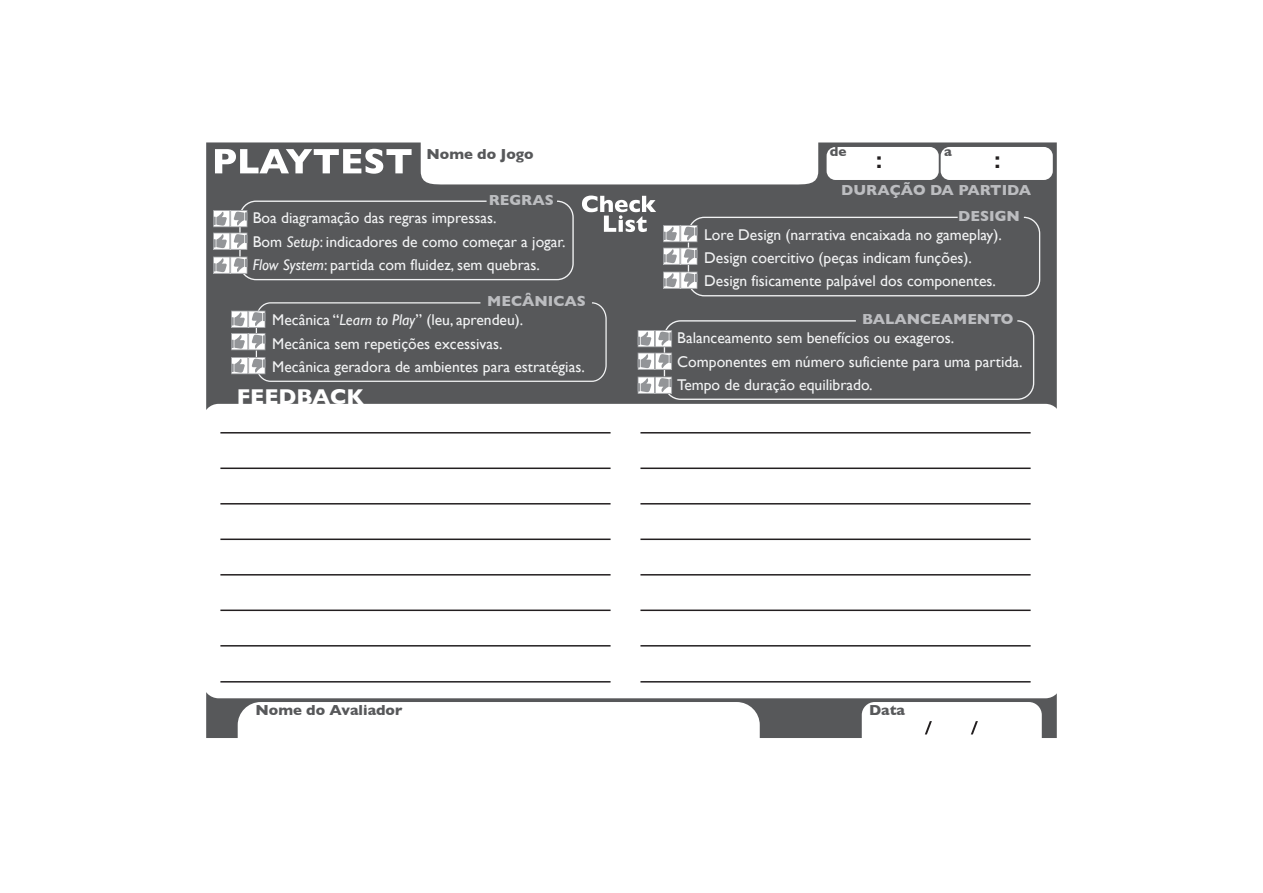
<style>
.page{position:relative;width:1263px;height:893px;background:#fff}
.page>*{position:absolute;margin:0;border:0;box-sizing:border-box;transform-origin:0 0}
.t1{font:700 23.25px "Helvetica";color:#231f20}
.t2{font:700 21.9px "Gill Sans";color:#fff}
.t3{font:15.6px/23.4px "Gill Sans";color:#f2f3f4}
.t4{font:700 14.85px "Gill Sans";color:#bcbdc0}
.t5{font:700 14.85px "Gill Sans";color:#57585a}
.t6{font:700 13.5px "Gill Sans";color:#57585a}
.s1{font-style:italic}
</style>
<div class="page">
<svg style="left:206px;top:142px;width:851px;height:596px;fill:#57585a"></svg>
<div style="left:203px;top:404px;width:858px;height:294px;background:#fff;border-radius:16px"></div>
<svg style="left:215px;top:149px;width:197px;height:25px"></svg>
<div style="left:239px;top:201px;width:335px;height:79px;border:1px solid #f2f3f4;border-radius:16px"></div>
<div style="left:688px;top:217px;width:352px;height:79px;border:1px solid #f2f3f4;border-radius:16px"></div>
<div style="left:664px;top:320px;width:370px;height:80px;border:1px solid #f2f3f4;border-radius:16px"></div>
<svg style="left:925px;top:721px;width:7px;height:13px"></svg>
<svg style="left:971px;top:721px;width:7px;height:13px"></svg>
<svg style="left:582px;top:196px;width:74px;height:36px"></svg>
<div style="left:827px;top:147px;width:112px;height:33px;background:#fff;border-radius:9px"></div>
<div style="left:941px;top:147px;width:112px;height:33px;background:#fff;border-radius:9px"></div>
<hr style="left:220px;top:432px;width:390px;height:2px;background:#231f20">
<hr style="left:220px;top:468px;width:390px;height:1px;background:#231f20">
<hr style="left:220px;top:503px;width:390px;height:2px;background:#231f20">
<hr style="left:220px;top:539px;width:390px;height:1px;background:#231f20">
<hr style="left:220px;top:574px;width:390px;height:2px;background:#231f20">
<hr style="left:220px;top:610px;width:390px;height:1px;background:#231f20">
<hr style="left:220px;top:645px;width:390px;height:2px;background:#231f20">
<hr style="left:640px;top:432px;width:390px;height:2px;background:#231f20">
<hr style="left:640px;top:468px;width:390px;height:1px;background:#231f20">
<hr style="left:640px;top:503px;width:390px;height:2px;background:#231f20">
<hr style="left:640px;top:539px;width:390px;height:1px;background:#231f20">
<hr style="left:640px;top:574px;width:390px;height:2px;background:#231f20">
<hr style="left:640px;top:610px;width:390px;height:1px;background:#231f20">
<hr style="left:640px;top:645px;width:390px;height:2px;background:#231f20">
<hr style="left:220px;top:681px;width:390px;height:2px;background:#231f20">
<hr style="left:640px;top:681px;width:390px;height:2px;background:#231f20">
<svg style="left:213px;top:210px;width:35px;height:40px"></svg>
<svg style="left:213px;top:256px;width:35px;height:18px"></svg>
<svg style="left:231px;top:302px;width:376px;height:81px;background:#616264"></svg>
<svg style="left:663px;top:225px;width:35px;height:17px"></svg>
<svg style="left:663px;top:248px;width:35px;height:17px"></svg>
<svg style="left:663px;top:272px;width:35px;height:17px"></svg>
<svg style="left:638px;top:330px;width:34px;height:40px"></svg>
<svg style="left:638px;top:376px;width:34px;height:18px"></svg>
<p class="t5" style="left:426px;top:142px;width:109px">Nome do Jogo</p>
<p class="t6" style="left:830px;top:141px;width:18px">de</p>
<p class="t6" style="left:944px;top:141px;width:9px">a</p>
<h1 class="t1" style="left:875px;top:141px;width:9px">:</h1>
<h1 class="t1" style="left:993px;top:141px;width:9px">:</h1>
<p class="t4" style="left:841px;top:179px;width:191px">DURAÇÃO DA PARTIDA</p>
<p class="t3" style="left:704px;top:222px;width:299px">Lore Design (narrativa encaixada no gameplay).<br>Design coercitivo (peças indicam funções).<br>Design fisicamente palpável dos componentes.</p>
<p class="t4" style="left:862px;top:308px;width:153px">BALANCEAMENTO</p>
<p class="t3" style="left:677px;top:326px;width:347px">Balanceamento sem benefícios ou exageros.<br>Componentes em número suficiente para uma partida.<br>Tempo de duração equilibrado.</p>
<p class="t4" style="left:489px;top:188px;width:67px">REGRAS</p>
<p class="t3" style="left:253px;top:206px;width:314px">Boa diagramação das regras impressas.<br>Bom <span class="s1">Setup</span>: indicadores de como começar a jogar.<br><span class="s1">Flow System</span>: partida com fluidez, sem quebras.</p>
<p class="t4" style="left:958px;top:204px;width:63px">DESIGN</p>
<p class="t4" style="left:487px;top:290px;width:100px">MECÂNICAS</p>
<p class="t3" style="left:272px;top:308px;width:314px">Mecânica “<span class="s1">Learn to Play</span>” (leu, aprendeu).<br>Mecânica sem repetições excessivas.<br>Mecânica geradora de ambientes para estratégias.</p>
<h2 class="t2" style="left:237px;top:379px;width:129px">FEEDBACK</h2>
<p class="t5" style="left:255px;top:698px;width:148px">Nome do Avaliador</p>
<p class="t5" style="left:869px;top:698px;width:38px">Data</p>
</div>
